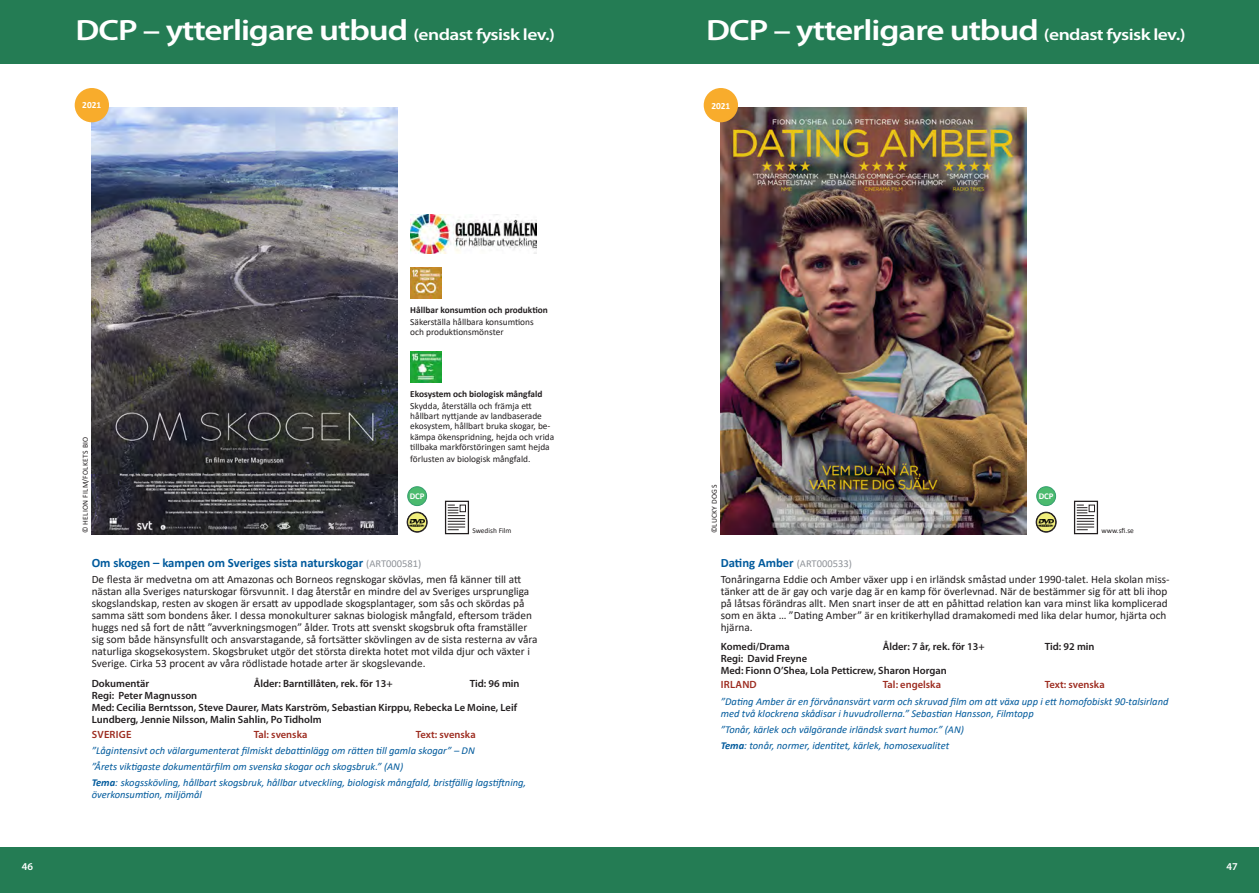
<style>
.page{position:relative;width:1259px;height:893px;background:#fff}
.page>*{position:absolute;margin:0;border:0;box-sizing:border-box;transform-origin:0 0}
.t1{font:600 29.4px "Myriad Pro";letter-spacing:-.03em;color:#fff;scale:1.19 1}
.t2{font:700 15.9px "Calibri";color:#fff}
.t3{font:700 12.75px "Calibri";color:#005a9c}
.t4{font:11.25px/12px "Calibri";color:#231f20}
.t5{font:italic 10.5px/16.2px "Calibri";color:#005a9c}
.t6{font:600 10.5px/12px "Myriad Pro";color:#231f20}
.t7{font:600 10.5px "Myriad Pro";color:#9d2c20}
.t8{font:600 10.5px "Myriad Pro";letter-spacing:.02em;color:#9d2c20}
.t9{font:600 10.5px "Myriad Pro";color:#fff}
.t10{font:9.3px/10.4px "Calibri";color:#231f20}
.t11{font:700 9.3px "Calibri";color:#231f20}
.t12{font:700 9.3px "Calibri";color:#fff}
.t13{font:700 8.85px "Calibri";color:#fff}
.t14{font:7.65px "Calibri";letter-spacing:.04em;color:#231f20}
.t15{font:7.35px "Calibri";color:#231f20}
.s1{font-size:16.35px}
.s2{font-weight:400;font-size:10.5px;color:#8f9399}
.s3{font-weight:700}
</style>
<div class="page">
<div style="left:0;top:0;width:629px;height:63px;background:#247c54"></div>
<div style="left:0;top:847px;width:629px;height:46px;background:#247c54"></div>
<div style="left:630px;top:847px;width:629px;height:46px;background:#247c54"></div>
<div style="left:630px;top:0;width:629px;height:63px;background:#247c54"></div>
<img style="left:92px;top:107px;width:306px;height:427px">
<div style="left:408px;top:487px;width:18px;height:19px;background:#4bba6e;border-radius:50%"></div>
<div style="left:407px;top:486px;width:20px;height:20px;border:1px solid #339e6d;border-radius:50%"></div>
<svg style="left:407px;top:512px;width:20px;height:20px"></svg>
<div style="left:407px;top:512px;width:20px;height:20px;border:1px solid #231f20;border-radius:50%"></div>
<img style="left:409px;top:519px;width:16px;height:7px">
<div style="left:75px;top:88px;width:34px;height:34px;background:#f8ac2c;border-radius:50%"></div>
<svg style="left:447px;top:504px;width:19px;height:27px"></svg>
<div style="left:445px;top:501px;width:24px;height:33px;border:1px solid #231f20"></div>
<div style="left:460px;top:505px;width:6px;height:7px;border:1px solid #231f20"></div>
<svg style="left:448px;top:505px;width:17px;height:25px"></svg>
<img style="left:410px;top:215px;width:127px;height:38px">
<img style="left:410px;top:268px;width:31px;height:31px">
<img style="left:410px;top:351px;width:31px;height:31px">
<img style="left:720px;top:108px;width:307px;height:426px">
<div style="left:1036px;top:487px;width:19px;height:19px;background:#4bba6e;border-radius:50%"></div>
<div style="left:1036px;top:486px;width:20px;height:20px;border:1px solid #339e6d;border-radius:50%"></div>
<svg style="left:1036px;top:512px;width:20px;height:20px"></svg>
<div style="left:1036px;top:512px;width:20px;height:20px;border:1px solid #231f20;border-radius:50%"></div>
<img style="left:1038px;top:519px;width:15px;height:7px">
<div style="left:703px;top:88px;width:35px;height:34px;background:#f8ac2c;border-radius:50%"></div>
<svg style="left:1076px;top:504px;width:19px;height:27px"></svg>
<div style="left:1074px;top:501px;width:24px;height:33px;border:1px solid #231f20"></div>
<svg style="left:1076px;top:505px;width:18px;height:25px"></svg>
<h1 class="t1" style="left:76px;top:12px;width:404px">DCP – ytterligare utbud <span class="s1">(endast fysisk lev.)</span></h1>
<h2 class="t2" style="left:83px;top:88px;width:19px">Ny</h2>
<p class="t12" style="left:82px;top:99px;width:20px">2021</p>
<p class="t14" style="left:80px;top:533px;width:98px;rotate:-90deg">© HELION FILM/FOLKETS BIO</p>
<p class="t11" style="left:410px;top:303px;width:139px">Hållbar konsumtion och produktion</p>
<p class="t10" style="left:410px;top:316px;width:125px">Säkerställa hållbara konsumtions och produktionsmönster</p>
<p class="t11" style="left:410px;top:387px;width:134px">Ekosystem och biologisk mångfald</p>
<p class="t10" style="left:410px;top:400px;width:145px">Skydda, återställa och främja ett hållbart nyttjande av landbaserade ekosystem, hållbart bruka skogar, be&shy;kämpa ökenspridning, hejda och vrida tillbaka markförstöringen samt hejda</p>
<p class="t10" style="left:410px;top:453px;width:122px">förlusten av biologisk mångfald.</p>
<p class="t13" style="left:410px;top:490px;width:16px">DCP</p>
<p class="t15" style="left:472px;top:526px;width:41px">Swedish Film</p>
<p class="t3" style="left:92px;top:553px;width:331px">Om skogen – kampen om Sveriges sista naturskogar <span class="s2">(ART000581)</span></p>
<p class="t4" style="left:92px;top:573px;width:447px">De flesta är medvetna om att Amazonas och Borneos regnskogar skövlas, men få känner till att nästan alla Sveriges naturskogar försvunnit. I dag återstår en mindre del av Sveriges ursprungliga skogslandskap, resten av skogen är ersatt av uppodlade skogsplantager, som sås och skördas på samma sätt som bondens åker. I dessa monokulturer saknas biologisk mångfald, eftersom träden huggs ned så fort de nått ”avverkningsmogen” ålder. Trots att svenskt skogsbruk ofta framställer sig som både hänsynsfullt och ansvarstagande, så fortsätter skövlingen av de sista resterna av våra naturliga skogsekosystem. Skogsbruket utgör det största direkta hotet mot vilda djur och växter i Sverige. Cirka 53 procent av våra rödlistade hotade arter är skogslevande.</p>
<p class="t6" style="left:92px;top:678px;width:59px">Dokumentär</p>
<p class="t6" style="left:254px;top:678px;width:140px">Ålder: Barntillåten, rek. för 13+</p>
<p class="t6" style="left:470px;top:678px;width:51px">Tid: 96 min</p>
<p class="t6" style="left:92px;top:690px;width:427px">Regi: Peter Magnusson<br>Med: Cecilia Berntsson, Steve Daurer, Mats Karström, Sebastian Kirppu, Rebecka Le Moine, Leif<br>Lundberg, Jennie Nilsson, Malin Sahlin, Po Tidholm</p>
<p class="t8" style="left:92px;top:727px;width:41px">SVERIGE</p>
<p class="t7" style="left:254px;top:727px;width:55px">Tal: svenska</p>
<p class="t7" style="left:416px;top:727px;width:61px">Text: svenska</p>
<p class="t5" style="left:92px;top:742px;width:436px">”Lågintensivt och välargumenterat filmiskt debattinlägg om rätten till gamla skogar” – DN<br>”Årets viktigaste dokumentärfilm om svenska skogar och skogsbruk.” (AN)<br><span class="s3">Tema</span>: skogsskövling, hållbart skogsbruk, hållbar utveckling, biologisk mångfald, bristfällig lagstiftning,</p>
<p class="t5" style="left:92px;top:786px;width:112px">överkonsumtion, miljömål</p>
<h1 class="t1" style="left:706px;top:12px;width:404px">DCP – ytterligare utbud <span class="s1">(endast fysisk lev.)</span></h1>
<h2 class="t2" style="left:712px;top:88px;width:19px">Ny</h2>
<p class="t12" style="left:711px;top:100px;width:20px">2021</p>
<p class="t14" style="left:709px;top:533px;width:50px;rotate:-90deg">©LUCKY DOGS</p>
<p class="t13" style="left:1038px;top:490px;width:16px">DCP</p>
<p class="t15" style="left:1101px;top:526px;width:34px">www.sfi.se</p>
<p class="t3" style="left:720px;top:553px;width:133px">Dating Amber <span class="s2">(ART000533)</span></p>
<p class="t4" style="left:720px;top:573px;width:450px">Tonåringarna Eddie och Amber växer upp i en irländsk småstad under 1990-talet. Hela skolan miss&shy;tänker att de är gay och varje dag är en kamp för överlevnad. När de bestämmer sig för att bli ihop på låtsas förändras allt. Men snart inser de att en påhittad relation kan vara minst lika komplicerad som en äkta … ”Dating Amber” är en kritikerhyllad dramakomedi med lika delar humor, hjärta och hjärna.</p>
<p class="t6" style="left:720px;top:640px;width:71px">Komedi/Drama</p>
<p class="t6" style="left:883px;top:640px;width:103px">Ålder: 7 år, rek. för 13+</p>
<p class="t6" style="left:1045px;top:640px;width:51px">Tid: 92 min</p>
<p class="t6" style="left:721px;top:652px;width:228px">Regi: David Freyne<br>Med: Fionn O’Shea, Lola Petticrew, Sharon Horgan</p>
<p class="t7" style="left:721px;top:678px;width:37px">IRLAND</p>
<p class="t7" style="left:883px;top:678px;width:60px">Tal: engelska</p>
<p class="t7" style="left:1045px;top:678px;width:61px">Text: svenska</p>
<p class="t5" style="left:721px;top:695px;width:449px;line-height:12px">”Dating Amber är en förvånansvärt varm och skruvad film om att växa upp i ett homofobiskt 90-talsirland med två klockrena skådisar i huvudrollerna.” Sebastian Hansson, Filmtopp</p>
<p class="t5" style="left:721px;top:721px;width:245px">”Tonår, kärlek och välgörande irländsk svart humor.” (AN)<br><span class="s3">Tema</span>: tonår, normer, identitet, kärlek, homosexualitet</p>
<p class="t9" style="left:22px;top:859px;width:13px">46</p>
<p class="t9" style="left:1226px;top:859px;width:13px">47</p>
</div>
